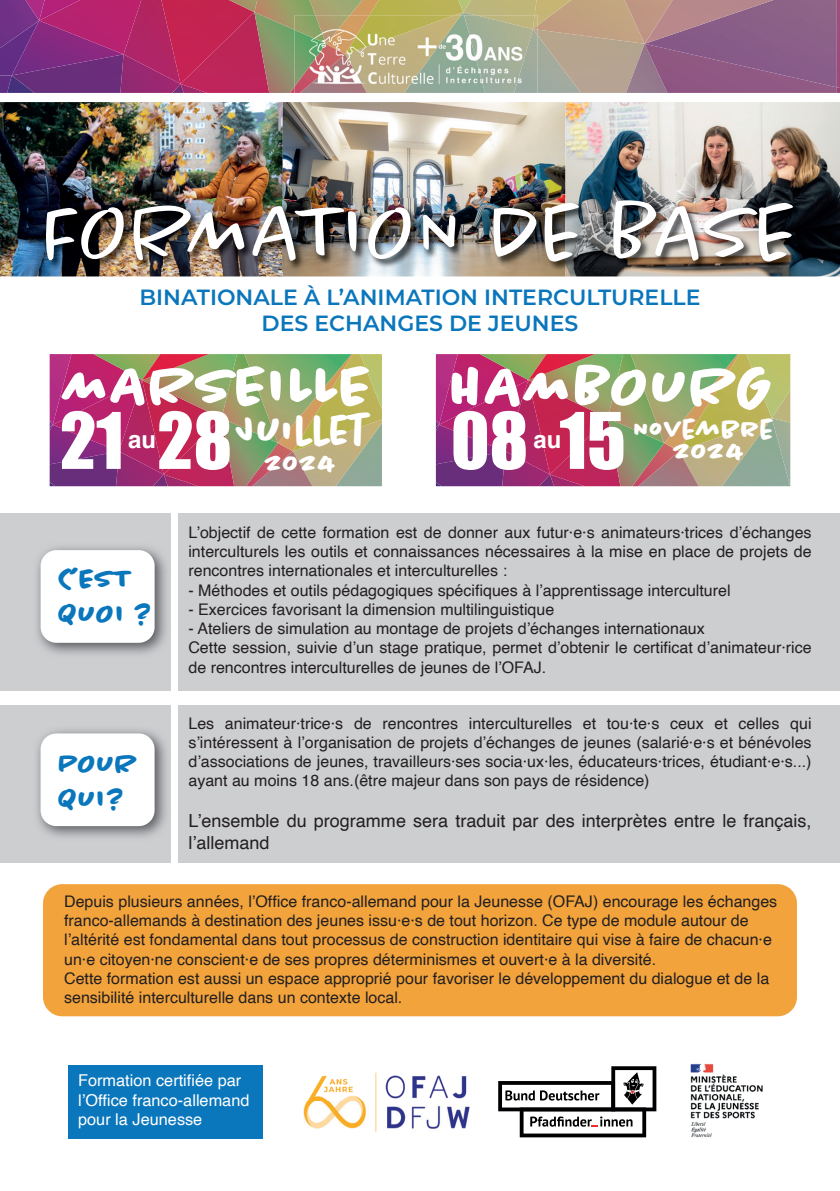
<style>
.page{position:relative;width:840px;height:1191px;background:#fff}
.page>*{position:absolute;margin:0;border:0;box-sizing:border-box;transform-origin:0 0}
.t1{font:300 87.4px "Chantal";color:#fff}
.t2{font:72px "Impact";color:#fff}
.t3{font:700 61.2px "Chantal";color:#fff}
.t4{font:700 59.6px "Chantal";color:#fff}
.t5{font:700 39.8px "Chantal";color:#fff}
.t6{font:700 29px/34.6px "Chantal";color:#0a76bc}
.t7{font:700 29px "Chantal";color:#fff}
.t8{font:700 28px "Chantal";color:#fff}
.t9{font:700 24px "Helvetica";color:#fff}
.t10{font:600 22px/26.4px "Montserrat";color:#0a76bc;text-align:center}
.t11{font:18px/21.6px "Helvetica";color:#231f20}
.t12{font:16.2px/19.6px "Helvetica";color:#fff}
.t13{font:16px/19.2px "Helvetica";color:#231f20;text-align:justify}
</style>
<div class="page">
<div style="left:43px;top:884px;width:753px;height:132px;background:#f2a33c;border-radius:19px"></div>
<div style="left:69px;top:1065px;width:194px;height:73px;background:#0a76bc"></div>
<div style="left:0;top:512px;width:839px;height:178px;background:#cdced0"></div>
<div style="left:0;top:705px;width:839px;height:157px;background:#cdced0"></div>
<img style="left:0;top:102px;width:839px;height:174px">
<svg style="left:835px;top:0;width:4px;height:93px"></svg>
<img style="left:0;top:75px;width:12px;height:18px">
<img style="left:0;top:48px;width:12px;height:27px">
<img style="left:12px;top:75px;width:108px;height:18px">
<img style="left:12px;top:48px;width:108px;height:27px">
<img style="left:39px;top:0;width:84px;height:54px">
<img style="left:532px;top:35px;width:93px;height:58px">
<img style="left:625px;top:44px;width:19px;height:49px">
<img style="left:644px;top:87px;width:191px;height:6px">
<img style="left:644px;top:0;width:191px;height:87px">
<img style="left:537px;top:0;width:236px;height:44px">
<img style="left:624px;top:0;width:48px;height:44px">
<img style="left:0;top:0;width:39px;height:48px">
<img style="left:45px;top:0;width:35px;height:21px">
<img style="left:25px;top:0;width:20px;height:21px">
<img style="left:378px;top:0;width:156px;height:15px">
<img style="left:120px;top:54px;width:60px;height:39px">
<img style="left:180px;top:84px;width:74px;height:9px">
<img style="left:123px;top:0;width:38px;height:84px">
<img style="left:161px;top:0;width:93px;height:84px">
<img style="left:534px;top:0;width:37px;height:25px">
<svg style="left:454px;top:0;width:21px;height:15px"></svg>
<img style="left:254px;top:30px;width:40px;height:63px">
<img style="left:362px;top:0;width:16px;height:15px">
<img style="left:254px;top:0;width:55px;height:30px">
<img style="left:309px;top:0;width:53px;height:15px">
<img style="left:229px;top:0;width:28px;height:12px">
<img style="left:460px;top:15px;width:4px;height:78px">
<img style="left:464px;top:15px;width:68px;height:78px">
<svg style="left:532px;top:29px;width:5px;height:6px"></svg>
<img style="left:366px;top:15px;width:94px;height:78px">
<img style="left:369px;top:15px;width:85px;height:39px">
<img style="left:345px;top:54px;width:21px;height:39px">
<img style="left:475px;top:15px;width:57px;height:14px">
<img style="left:532px;top:15px;width:5px;height:14px">
<img style="left:294px;top:54px;width:51px;height:39px">
<img style="left:294px;top:44px;width:32px;height:43px">
<img style="left:326px;top:15px;width:43px;height:39px">
<img style="left:294px;top:15px;width:21px;height:29px">
<img style="left:315px;top:15px;width:34px;height:29px">
<img style="left:44px;top:199px;width:758px;height:72px">
<svg style="left:50px;top:425px;width:69px;height:61px;background:#832a7b"></svg>
<div style="left:71px;top:354px;width:48px;height:71px;background:#bb216e"></div>
<img style="left:50px;top:354px;width:21px;height:71px">
<img style="left:93px;top:354px;width:49px;height:26px">
<img style="left:312px;top:451px;width:70px;height:35px">
<img style="left:353px;top:354px;width:29px;height:97px">
<img style="left:293px;top:451px;width:19px;height:35px">
<img style="left:116px;top:451px;width:48px;height:35px">
<img style="left:164px;top:474px;width:57px;height:12px">
<img style="left:119px;top:380px;width:23px;height:94px">
<img style="left:142px;top:418px;width:79px;height:56px">
<img style="left:360px;top:354px;width:22px;height:55px">
<img style="left:278px;top:451px;width:15px;height:35px">
<img style="left:221px;top:443px;width:57px;height:43px">
<img style="left:278px;top:354px;width:75px;height:97px">
<img style="left:221px;top:354px;width:23px;height:89px">
<img style="left:244px;top:354px;width:107px;height:89px">
<img style="left:142px;top:354px;width:95px;height:64px">
<img style="left:142px;top:354px;width:67px;height:26px">
<img style="left:435px;top:464px;width:67px;height:22px">
<img style="left:435px;top:431px;width:67px;height:33px">
<img style="left:438px;top:425px;width:67px;height:26px">
<img style="left:698px;top:423px;width:91px;height:63px">
<svg style="left:435px;top:425px;width:3px;height:6px"></svg>
<div style="left:457px;top:354px;width:48px;height:71px;background:#bb216e"></div>
<img style="left:435px;top:354px;width:22px;height:71px">
<img style="left:479px;top:354px;width:49px;height:26px">
<img style="left:738px;top:354px;width:33px;height:97px">
<img style="left:678px;top:451px;width:20px;height:35px">
<img style="left:502px;top:451px;width:47px;height:35px">
<img style="left:549px;top:474px;width:58px;height:12px">
<img style="left:505px;top:380px;width:23px;height:94px">
<img style="left:528px;top:418px;width:79px;height:56px">
<img style="left:771px;top:418px;width:18px;height:5px">
<img style="left:746px;top:354px;width:43px;height:64px">
<img style="left:663px;top:451px;width:15px;height:35px">
<img style="left:607px;top:443px;width:56px;height:43px">
<img style="left:663px;top:354px;width:75px;height:97px">
<img style="left:607px;top:354px;width:23px;height:89px">
<img style="left:630px;top:354px;width:107px;height:89px">
<img style="left:528px;top:354px;width:95px;height:64px">
<img style="left:528px;top:354px;width:67px;height:26px">
<div style="left:171px;top:512px;width:6px;height:274px;background:#fff"></div>
<div style="left:171px;top:699px;width:6px;height:163px;background:#fff"></div>
<img style="left:303px;top:1072px;width:167px;height:60px">
<img style="left:37px;top:547px;width:129px;height:107px">
<div style="left:41px;top:550px;width:113px;height:93px;background:#fff;border-radius:16px"></div>
<img style="left:37px;top:730px;width:129px;height:107px">
<div style="left:41px;top:733px;width:113px;height:93px;background:#fff;border-radius:16px"></div>
<svg style="left:498px;top:1066px;width:158px;height:71px"></svg>
<img style="left:690px;top:1064px;width:73px;height:73px">
<h1 class="t1" style="left:42px;top:178px;width:756px">FORMATION DE BASE</h1>
<h3 class="t10" style="left:139px;top:283px;width:562px">BINATIONALE À L’ANIMATION INTERCULTURELLE<br>DES ECHANGES DE JEUNES</h3>
<h3 class="t4" style="left:65px;top:349px;width:310px">MARSEILLE</h3>
<h3 class="t3" style="left:450px;top:349px;width:326px">HAMBOURG</h3>
<h2 class="t2" style="left:60px;top:385px;width:173px">21 28</h2>
<h2 class="t2" style="left:450px;top:385px;width:176px">08 15</h2>
<h3 class="t5" style="left:237px;top:405px;width:133px">Juillet</h3>
<h3 class="t8" style="left:634px;top:411px;width:142px">Novembre</h3>
<h3 class="t9" style="left:128px;top:425px;width:30px">au</h3>
<h3 class="t9" style="left:533px;top:425px;width:30px">au</h3>
<h3 class="t7" style="left:673px;top:434px;width:73px">2024</h3>
<h3 class="t7" style="left:266px;top:445px;width:73px">2024</h3>
<h3 class="t6" style="left:59px;top:562px;width:95px">C’EST<br>QUOI ?</h3>
<h3 class="t6" style="left:59px;top:746px;width:81px">POUR<br>QUI?</h3>
<p class="t13" style="left:188px;top:523px;width:624px">L’objectif de cette formation est de donner aux futur·e·s animateurs·trices d’échanges interculturels les outils et connaissances nécessaires à la mise en place de projets de rencontres internationales et interculturelles :</p>
<p class="t13" style="left:188px;top:581px;width:543px">- Méthodes et outils pédagogiques spécifiques à l’apprentissage interculturel</p>
<p class="t13" style="left:188px;top:600px;width:367px">- Exercices favorisant la dimension multilinguistique</p>
<p class="t13" style="left:188px;top:619px;width:624px;text-align:left">- Ateliers de simulation au montage de projets d’échanges internationaux<br>Cette session, suivie d’un stage pratique, permet d’obtenir le certificat d’animateur·rice de rencontres interculturelles de jeunes de l’OFAJ.</p>
<p class="t13" style="left:188px;top:714px;width:624px">Les animateur·trice·s de rencontres interculturelles et tou·te·s ceux et celles qui s’intéressent à l’organisation de projets d’échanges de jeunes (salarié·e·s et bénévoles d’associations de jeunes, travailleurs·ses socia·ux·les, éducateurs·trices, étudiant·e·s...) ayant au moins 18 ans.(être majeur dans son pays de résidence)</p>
<p class="t11" style="left:188px;top:810px;width:624px">L’ensemble du programme sera traduit par des interprètes entre le français, l’allemand</p>
<p class="t13" style="left:64px;top:892px;width:714px;text-align:left">Depuis plusieurs années, l’Office franco-allemand pour la Jeunesse (OFAJ) encourage les échanges franco-allemands à destination des jeunes issu·e·s de tout horizon. Ce type de module autour de l’altérité est fondamental dans tout processus de construction identitaire qui vise à faire de chacun·e un·e citoyen·ne conscient·e de ses propres déterminismes et ouvert·e à la diversité.<br>Cette formation est aussi un espace approprié pour favoriser le développement du dialogue et de la sensibilité interculturelle dans un contexte local.</p>
<p class="t12" style="left:78px;top:1071px;width:173px">Formation certifiée par l’Office franco-allemand pour la Jeunesse</p>
</div>
